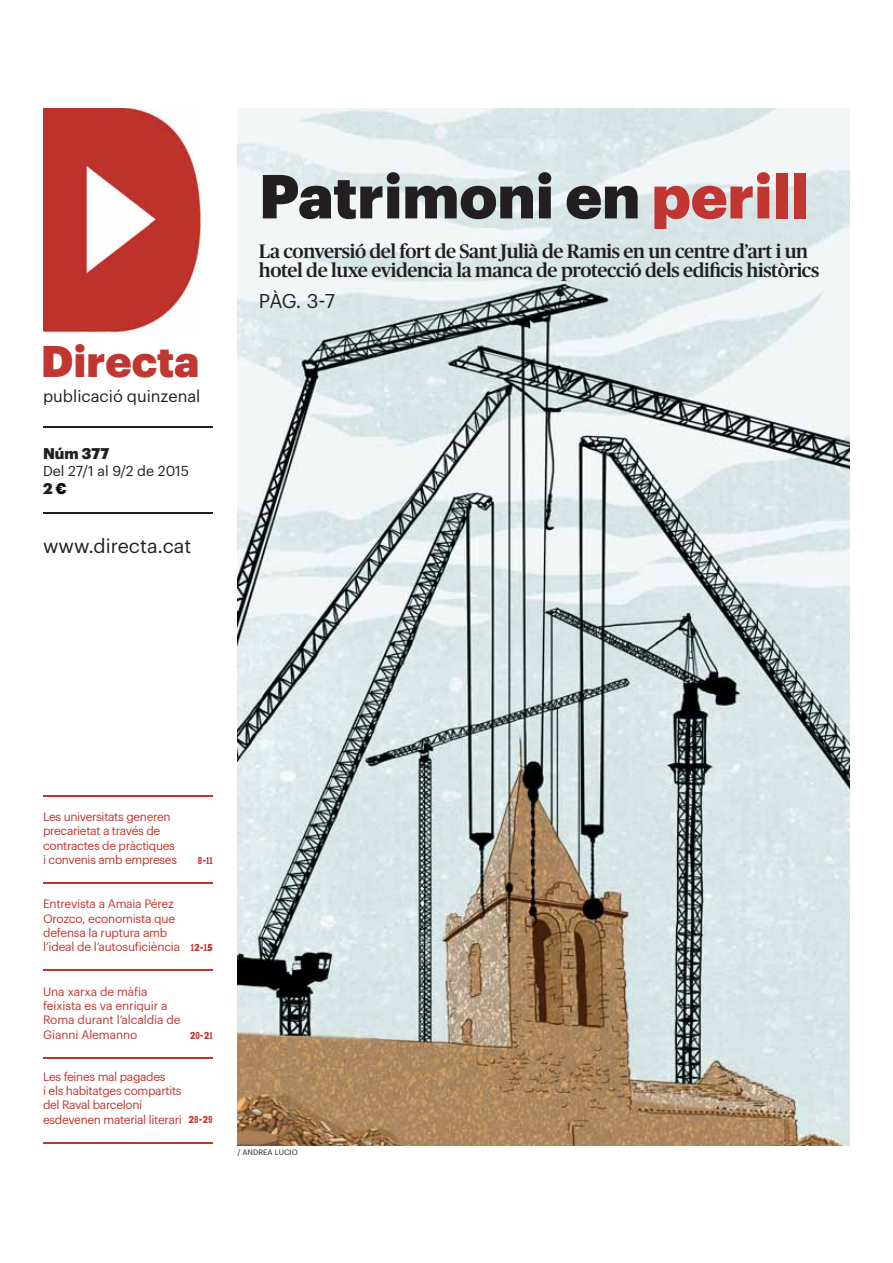
<style>
.page{position:relative;width:893px;height:1263px;background:#fff}
.page>*{position:absolute;margin:0;border:0;box-sizing:border-box;transform-origin:0 0}
.t1{font:900 60.75px "Graphik";color:#231f20}
.t2{font:900 43.5px "Graphik";color:#c13630}
.t3{font:500 19.5px/19.5px "Publico";letter-spacing:-.02em;color:#231f20}
.t4{font:19.5px "Graphik";color:#231f20}
.t5{font:16.35px "Graphik";color:#231f20}
.t6{font:900 15.15px "Graphik";letter-spacing:-.005em;color:#231f20}
.t7{font:14.1px "Graphik";color:#231f20}
.t8{font:12px/14.4px "Graphik";letter-spacing:-.03em;color:#c13630}
.t9{font:12px/14.4px "Graphik";letter-spacing:-.01em;color:#c13630}
.t10{font:10.8px "Local Gothic";color:#c13630}
.t11{font:7.65px "Graphik";letter-spacing:.005em;color:#231f20}
.s1{color:#000}
.s2{color:#c13630}
.s3{font-family:"Local Gothic";font-size:10.8px}
</style>
<div class="page">
<img style="left:237px;top:108px;width:612px;height:1037px">
<hr style="left:43px;top:1142px;width:170px;height:1px;background:#c13630">
<hr style="left:43px;top:1057px;width:170px;height:1px;background:#c13630">
<hr style="left:43px;top:970px;width:170px;height:1px;background:#c13630">
<img style="left:43px;top:108px;width:157px;height:225px">
<hr style="left:43px;top:426px;width:170px;height:2px;background:#231f20">
<hr style="left:43px;top:513px;width:170px;height:1px;background:#231f20">
<hr style="left:43px;top:882px;width:170px;height:2px;background:#c13630">
<hr style="left:43px;top:795px;width:170px;height:1px;background:#c13630">
<h2 class="t2" style="left:41px;top:343px;width:160px">Directa</h2>
<h3 class="t5" style="left:43px;top:389px;width:159px">publicació quinzenal</h3>
<p class="t6" style="left:43px;top:447px;width:68px">Núm 377</p>
<p class="t7" style="left:43px;top:465px;width:148px">Del 27/1 al 9/2 de 2015</p>
<p class="t6" style="left:43px;top:482px;width:25px">2 <span class="s1">€</span></p>
<h3 class="t4" style="left:43px;top:538px;width:150px">www.directa.cat</h3>
<h1 class="t1" style="left:259px;top:171px;width:552px">Patrimoni en <span class="s2">perill</span></h1>
<h3 class="t3" style="left:259px;top:242px;width:562px">La conversió del fort de Sant Julià de Ramis en un centre d’art i un hotel de luxe evidencia la manca de protecció dels edificis històrics</h3>
<h3 class="t4" style="left:259px;top:293px;width:78px">PÀG. 3-7</h3>
<p class="t8" style="left:43px;top:810px;width:136px">Les universitats generen precarietat a través de contractes de pràctiques i convenis amb empreses</p>
<p class="t10" style="left:198px;top:854px;width:16px">8-11</p>
<p class="t8" style="left:43px;top:898px;width:171px">Entrevista a Amaia Pérez<br>Orozco, economista que defensa la ruptura amb<br>l’ideal de l’autosuficiència <span class="s3">12-15</span></p>
<p class="t9" style="left:43px;top:985px;width:139px">Una xarxa de màfia feixista es va enriquir a<br>Roma durant l’alcaldia de<br>Gianni Alemanno</p>
<p class="t10" style="left:190px;top:1029px;width:25px">20-21</p>
<p class="t8" style="left:43px;top:1070px;width:171px">Les feines mal pagades<br>i els habitatges compartits<br>del Raval barceloní<br>esdevenen material literari <span class="s3">28-29</span></p>
<p class="t11" style="left:237px;top:1149px;width:62px">/ ANDREA LUCIO</p>
</div>
